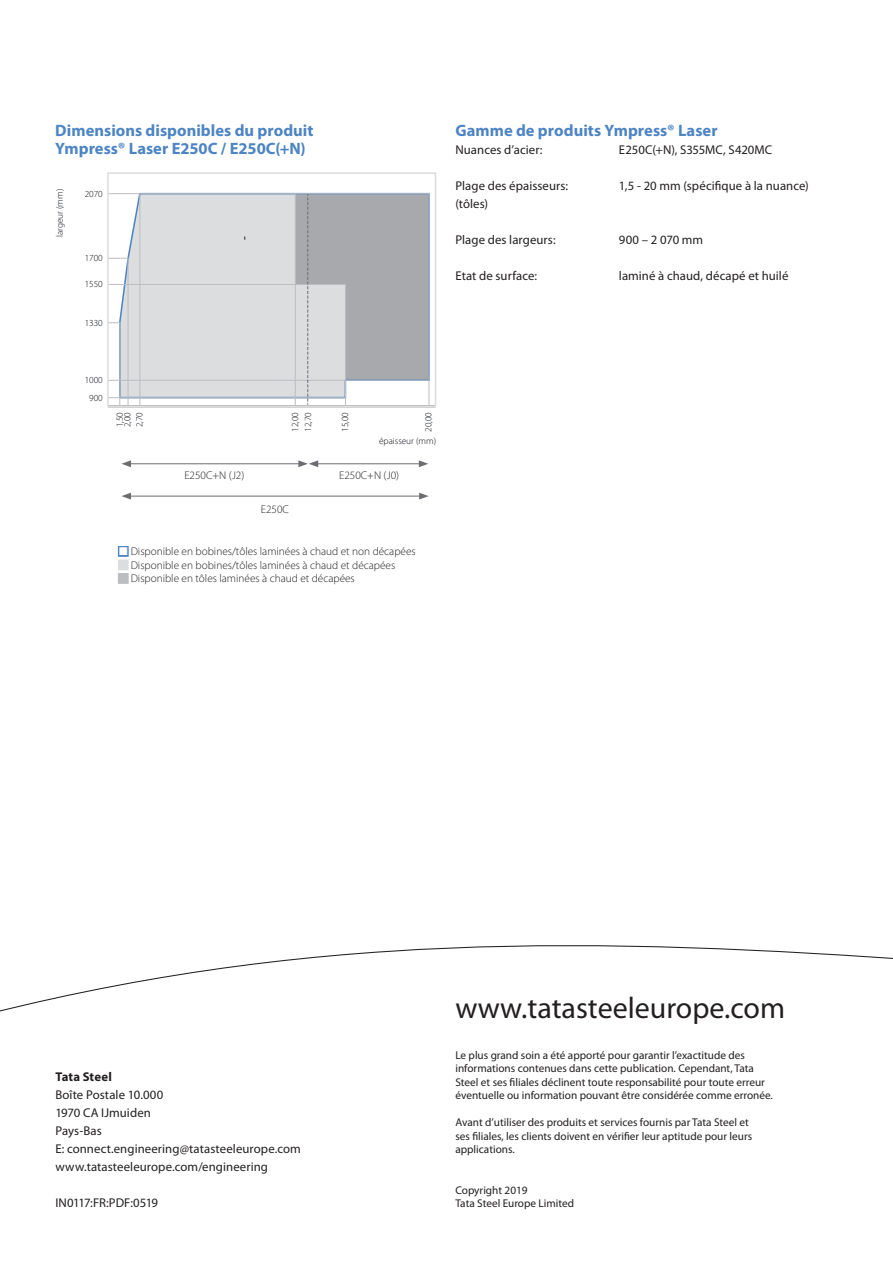
<style>
.page{position:relative;width:893px;height:1263px;background:#fff}
.page>*{position:absolute;margin:0;border:0;box-sizing:border-box;transform-origin:0 0}
.t1{font:30px "Myriad Pro";color:#231f20}
.Kopje_11pt{font:700 16.5px/18px "Myriad Pro";color:#4d84c4}
.Body_copy{font:700 16.5px "Myriad Pro";color:#4d84c4}
.Body_copy-2{font:12.75px/18px "Myriad Pro";letter-spacing:.005em;color:#231f20}
.Body_copy-3{font:700 12.75px "Myriad Pro";letter-spacing:.01em;color:#231f20}
.t2{font:11.25px/13.5px "Myriad Pro";color:#231f20}
.Tata_Table_Body{font:300 11.25px "Myriad Pro";color:#231f20}
.t3{font:300 9.3px/17.5px "Myriad Pro";color:#0a0d14;text-align:center}
.s1{color:#fff}
.s2{color:#dcdddf}
.s3{color:#bcbdc0}
</style>
<div class="page">
<div style="left:107px;top:172px;width:329px;height:235px;border:2px solid #dcdddf"></div>
<svg style="left:108px;top:194px;width:321px;height:213px;background:#cdcfd2"></svg>
<div style="left:118px;top:546px;width:11px;height:11px;border:3px solid #4d84c4"></div>
<div style="left:118px;top:559px;width:11px;height:11px;border:3px solid #dcdddf"></div>
<div style="left:118px;top:573px;width:11px;height:11px;border:3px solid #bcbdc0"></div>
<svg style="left:0;top:945px;width:893px;height:67px"></svg>
<hr style="left:129px;top:496px;width:293px;height:1px;background:#6c6d70">
<svg style="left:122px;top:493px;width:9px;height:7px"></svg>
<svg style="left:419px;top:493px;width:10px;height:7px"></svg>
<hr style="left:129px;top:463px;width:172px;height:1px;background:#6c6d70">
<svg style="left:122px;top:460px;width:9px;height:7px"></svg>
<hr style="left:316px;top:463px;width:105px;height:1px;background:#6c6d70">
<svg style="left:298px;top:460px;width:20px;height:7px"></svg>
<svg style="left:419px;top:460px;width:9px;height:7px"></svg>
<p class="Kopje_11pt" style="left:55px;top:122px;width:260px">Dimensions disponibles du produit<br>Ympress® Laser E250C / E250C(+N)</p>
<p class="t3" style="left:51px;top:237px;width:50px;rotate:-90deg">largeur (mm)</p>
<p class="t3" style="left:85px;top:185px;width:20px">2070</p>
<p class="t3" style="left:85px;top:249px;width:20px">1700</p>
<p class="t3" style="left:85px;top:275px;width:20px">1550</p>
<p class="t3" style="left:85px;top:314px;width:20px">1330</p>
<p class="t3" style="left:85px;top:371px;width:20px">1000<br>900</p>
<p class="t3" style="left:299px;top:432px;width:21px;rotate:-90deg">12,70</p>
<p class="t3" style="left:116px;top:427px;width:17px;line-height:7.6px;text-align:left;rotate:-90deg">1,50<br>2,00</p>
<p class="t3" style="left:131px;top:427px;width:17px;rotate:-90deg">2,70</p>
<p class="t3" style="left:286px;top:432px;width:21px;rotate:-90deg">12,00</p>
<p class="t3" style="left:336px;top:432px;width:21px;rotate:-90deg">15,00</p>
<p class="t3" style="left:420px;top:432px;width:21px;rotate:-90deg">20,00</p>
<p class="t3" style="left:379px;top:431px;width:59px">épaisseur (mm)</p>
<p class="Tata_Table_Body" style="left:184px;top:469px;width:62px">E250C+N (J2)</p>
<p class="Tata_Table_Body" style="left:261px;top:502px;width:30px">E250C</p>
<p class="Tata_Table_Body" style="left:339px;top:469px;width:62px">E250C+N (J0)</p>
<p class="Tata_Table_Body" style="left:119px;top:545px;width:298px"><span class="s1">■</span> Disponible en bobines/tôles laminées à chaud et non décapées</p>
<p class="Tata_Table_Body" style="left:119px;top:558px;width:278px"><span class="s2">■</span> Disponible en bobines/tôles laminées à chaud et décapées</p>
<p class="Tata_Table_Body" style="left:119px;top:572px;width:237px"><span class="s3">■</span> Disponible en tôles laminées à chaud et décapées</p>
<p class="Body_copy" style="left:455px;top:121px;width:264px">Gamme de produits Ympress® Laser</p>
<p class="Body_copy-2" style="left:455px;top:141px;width:88px">Nuances d’acier:</p>
<p class="Body_copy-2" style="left:619px;top:141px;width:155px">E250C(+N), S355MC, S420MC</p>
<p class="Body_copy-2" style="left:455px;top:177px;width:114px">Plage des épaisseurs:</p>
<p class="Body_copy-2" style="left:619px;top:177px;width:191px">1,5 - 20 mm (spécifique à la nuance)</p>
<p class="Body_copy-2" style="left:455px;top:195px;width:34px">(tôles)</p>
<p class="Body_copy-2" style="left:455px;top:231px;width:102px">Plage des largeurs:</p>
<p class="Body_copy-2" style="left:619px;top:231px;width:86px">900 – 2 070 mm</p>
<p class="Body_copy-2" style="left:455px;top:267px;width:83px">Etat de surface:</p>
<p class="Body_copy-2" style="left:619px;top:267px;width:171px">laminé à chaud, décapé et huilé</p>
<p class="Body_copy-3" style="left:55px;top:1070px;width:58px">Tata Steel</p>
<p class="Body_copy-2" style="left:55px;top:1086px;width:109px">Boîte Postale 10.000</p>
<p class="Body_copy-2" style="left:55px;top:1104px;width:97px">1970 CA IJmuiden</p>
<p class="Body_copy-2" style="left:55px;top:1122px;width:48px">Pays-Bas</p>
<p class="Body_copy-2" style="left:55px;top:1140px;width:247px">E: connect.engineering@tatasteeleurope.com www.tatasteeleurope.com/engineering</p>
<p class="Body_copy-2" style="left:55px;top:1194px;width:104px">IN0117:FR:PDF:0519</p>
<p class="t1" style="left:455px;top:992px;width:331px">www.tatasteeleurope.com</p>
<p class="t2" style="left:455px;top:1048px;width:319px">Le plus grand soin a été apporté pour garantir l’exactitude des informations contenues dans cette publication. Cependant, Tata Steel et ses filiales déclinent toute responsabilité pour toute erreur éventuelle ou information pouvant être considérée comme erronée.</p>
<p class="t2" style="left:455px;top:1116px;width:298px">Avant d’utiliser des produits et services fournis par Tata Steel et ses filiales, les clients doivent en vérifier leur aptitude pour leurs applications.</p>
<p class="t2" style="left:455px;top:1183px;width:74px">Copyright 2019</p>
<p class="t2" style="left:455px;top:1197px;width:120px">Tata Steel Europe Limited</p>
</div>
